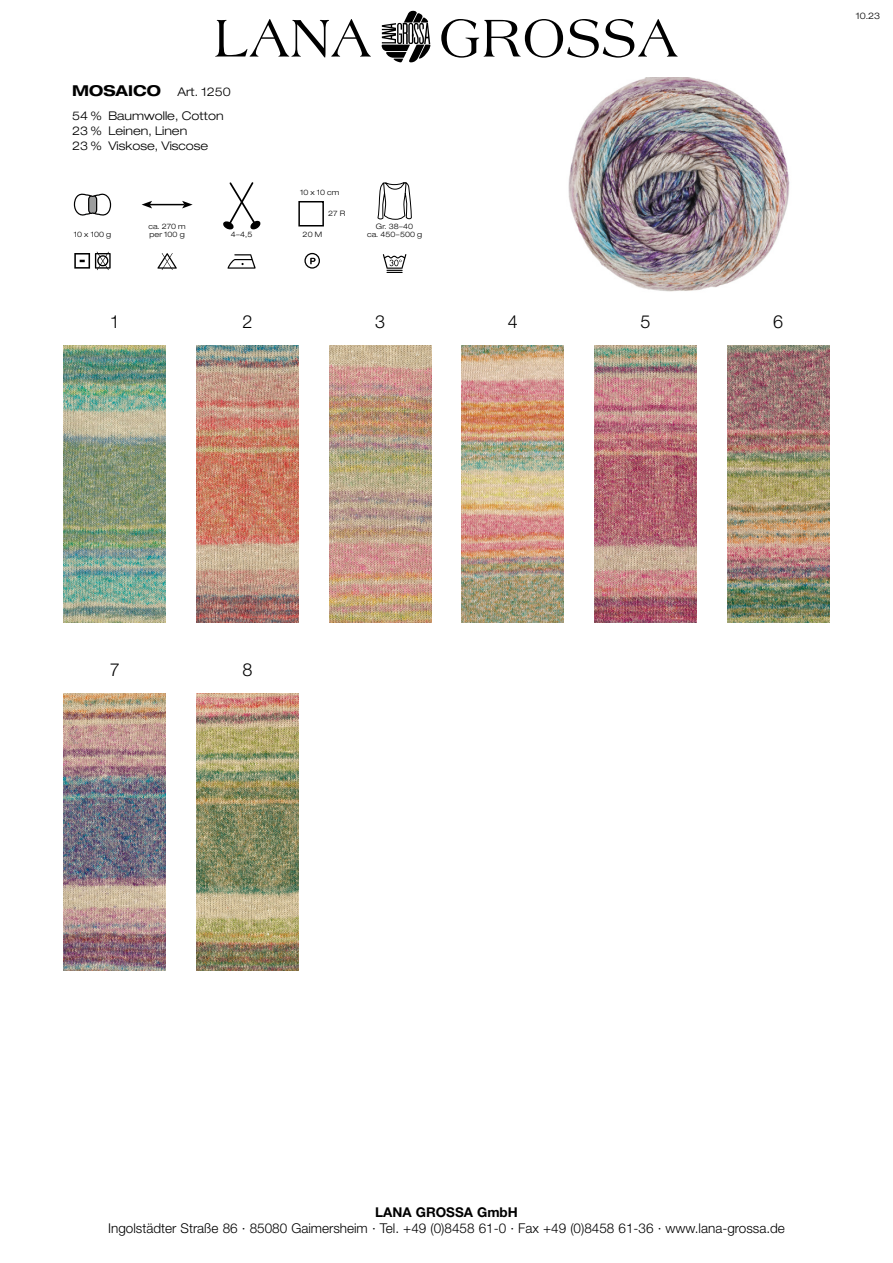
<style>
.page{position:relative;width:893px;height:1263px;background:#fff}
.page>*{position:absolute;margin:0;border:0;box-sizing:border-box;transform-origin:0 0}
.t1{font:300 18px "Helvetica Neue LT Pro";color:#000}
.t2{font:300 13.5px "Helvetica Neue LT Pro";color:#000}
.t3{font:700 13.5px "Helvetica Neue LT Pro";color:#000}
.t4{font:300 expanded 12px/24px "Helvetica Neue LT Pro";color:#000}
.t5{font:300 expanded 9px "Helvetica Neue LT Pro";color:#000}
.t6{font:300 expanded 7.5px/8.2px "Helvetica Neue LT Pro";color:#000}
.s1{font-weight:700;font-size:15px}
</style>
<div class="page">
<img style="left:568px;top:77px;width:222px;height:215px">
<svg style="left:215px;top:11px;width:463px;height:52px"></svg>
<hr style="left:150px;top:204px;width:34px;height:1px;background:#000">
<svg style="left:142px;top:201px;width:10px;height:7px"></svg>
<svg style="left:182px;top:201px;width:11px;height:7px"></svg>
<div style="left:298px;top:201px;width:26px;height:25px;border:2px solid #000"></div>
<svg style="left:223px;top:182px;width:38px;height:48px"></svg>
<svg style="left:377px;top:182px;width:35px;height:38px"></svg>
<svg style="left:73px;top:193px;width:39px;height:23px"></svg>
<svg style="left:227px;top:254px;width:29px;height:15px"></svg>
<svg style="left:383px;top:254px;width:23px;height:19px"></svg>
<svg style="left:304px;top:253px;width:16px;height:16px"></svg>
<svg style="left:157px;top:253px;width:20px;height:17px"></svg>
<svg style="left:74px;top:251px;width:37px;height:19px"></svg>
<img style="left:64px;top:346px;width:102px;height:276px">
<img style="left:196px;top:346px;width:102px;height:276px">
<img style="left:329px;top:346px;width:102px;height:276px">
<img style="left:462px;top:346px;width:102px;height:276px">
<img style="left:594px;top:346px;width:102px;height:276px">
<img style="left:727px;top:346px;width:102px;height:276px">
<img style="left:64px;top:694px;width:102px;height:276px">
<img style="left:196px;top:694px;width:102px;height:276px">
<p class="t4" style="left:72px;top:79px;width:160px"><span class="s1">MOSAICO</span> Art. 1250<br>54 % Baumwolle, Cotton</p>
<p class="t4" style="left:72px;top:123px;width:138px;line-height:15px">23 % Leinen, Linen<br>23 % Viskose, Viscose</p>
<p class="t6" style="left:300px;top:188px;width:41px">10 x 10 cm</p>
<p class="t6" style="left:328px;top:209px;width:19px">27 R</p>
<p class="t6" style="left:303px;top:230px;width:21px">20 M</p>
<p class="t6" style="left:376px;top:222px;width:39px">Gr. 38–40</p>
<p class="t6" style="left:148px;top:222px;width:39px">ca. 270 m per 100 g</p>
<p class="t6" style="left:231px;top:230px;width:23px">4–4,5</p>
<p class="t6" style="left:74px;top:230px;width:39px">10 x 100 g</p>
<p class="t6" style="left:367px;top:230px;width:56px">ca. 450–500 g</p>
<h1 class="t1" style="left:110px;top:310px;width:12px">1</h1>
<h1 class="t1" style="left:242px;top:310px;width:12px">2</h1>
<h1 class="t1" style="left:375px;top:310px;width:12px">3</h1>
<h1 class="t1" style="left:508px;top:310px;width:12px">4</h1>
<h1 class="t1" style="left:640px;top:310px;width:12px">5</h1>
<h1 class="t1" style="left:773px;top:310px;width:12px">6</h1>
<p class="t5" style="left:856px;top:10px;width:26px">10.23</p>
<h1 class="t1" style="left:110px;top:658px;width:12px">7</h1>
<h1 class="t1" style="left:242px;top:658px;width:12px">8</h1>
<p class="t3" style="left:375px;top:1203px;width:144px">LANA GROSSA GmbH</p>
<p class="t2" style="left:108px;top:1220px;width:678px">Ingolstädter Straße 86 · 85080 Gaimersheim · Tel. +49 (0)8458 61-0 · Fax +49 (0)8458 61-36 · www.lana-grossa.de</p>
</div>
